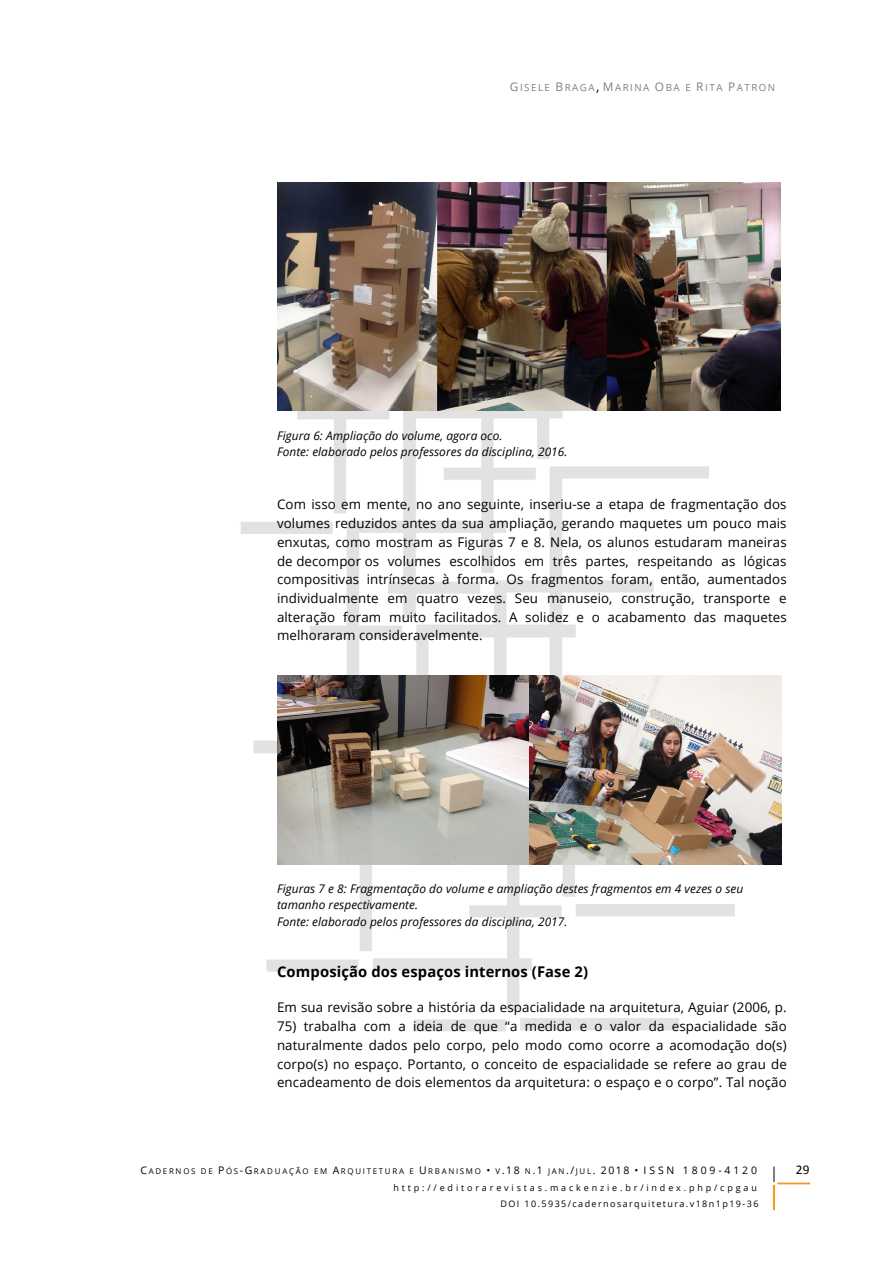
<style>
.page{position:relative;width:893px;height:1263px;background:#fff}
.page>*{position:absolute;margin:0;border:0;box-sizing:border-box;transform-origin:0 0}
.t1{font:700 14.7px "Open Sans";letter-spacing:.01em;color:#000}
.t2{font:13.35px/18.6px "Open Sans";letter-spacing:.01em;color:#000;text-align:justify}
.t3{font:13.35px "Calibri";color:#000}
.t4{font:italic 11.85px/16.2px "Open Sans";letter-spacing:.005em;color:#000}
.t5{font:9.75px "Open Sans";letter-spacing:.155em;color:#7f7f7f}
.t6{font:9px/16.5px "Open Sans";letter-spacing:.315em;color:#000;text-align:right}
.t7{font:7.95px "Open Sans";letter-spacing:.215em;color:#000}
.s1{font-size:11.85px}
.s2{font-family:"Calibri";font-size:13.35px;color:#000}
.s3{font-size:10.5px}
</style>
<div class="page">
<img style="left:773px;top:1166px;width:38px;height:44px">
<img style="left:240px;top:411px;width:533px;height:621px">
<img style="left:277px;top:182px;width:503px;height:229px">
<img style="left:277px;top:676px;width:504px;height:189px">
<p class="t5" style="left:510px;top:81px;width:267px"><span class="s1">G</span>ISELE <span class="s1">B</span>RAGA<span class="s2">,</span> <span class="s1">M</span>ARINA <span class="s1">O</span>BA E <span class="s1">R</span>ITA <span class="s1">P</span>ATRON</p>
<p class="t4" style="left:277px;top:427px;width:292px">Figura 6: Ampliação do volume, agora oco.<br>Fonte: elaborado pelos professores da disciplina, 2016.</p>
<p class="t2" style="left:277px;top:495px;width:511px">Com isso em mente, no ano seguinte, inseriu-se a etapa de fragmentação dos volumes reduzidos antes da sua ampliação, gerando maquetes um pouco mais enxutas, como mostram as Figuras 7 e 8. Nela, os alunos estudaram maneiras de decompor os volumes escolhidos em três partes, respeitando as lógicas compositivas intrínsecas à forma. Os fragmentos foram, então, aumentados individualmente em quatro vezes. Seu manuseio, construção, transporte e alteração foram muito facilitados. A solidez e o acabamento das maquetes melhoraram consideravelmente.</p>
<p class="t4" style="left:277px;top:880px;width:468px">Figuras 7 e 8: Fragmentação do volume e ampliação destes fragmentos em 4 vezes o seu tamanho respectivamente.<br>Fonte: elaborado pelos professores da disciplina, 2017.</p>
<p class="t1" style="left:277px;top:961px;width:313px">Composição dos espaços internos (Fase 2)</p>
<p class="t2" style="left:277px;top:998px;width:511px">Em sua revisão sobre a história da espacialidade na arquitetura, Aguiar (2006, p.</p>
<p class="t2" style="left:277px;top:1016px;width:511px">75) trabalha com a ideia de que “a medida e o valor da espacialidade são naturalmente dados pelo corpo, pelo modo como ocorre a acomodação do(s) corpo(s) no espaço. Portanto, o conceito de espacialidade se refere ao grau de encadeamento de dois elementos da arquitetura: o espaço e o corpo”. Tal noção</p>
<p class="t7" style="left:141px;top:1166px;width:618px"><span class="s3">C</span>ADERNOS DE <span class="s3">P</span>ÓS<span class="s3">-G</span>RADUAÇÃO EM <span class="s3">A</span>RQUITETURA E <span class="s3">U</span>RBANISMO <span class="s3">•</span> V<span class="s3">.18</span> N<span class="s3">.1</span> JAN<span class="s3">./</span>JUL<span class="s3">. 2018 • ISSN 1809-4120</span></p>
<p class="t6" style="left:393px;top:1179px;width:367px">http://editorarevistas.mackenzie.br/index.php/cpgau<br>DOI 10.5935/cadernosarquitetura.v18n1p19-36</p>
<p class="t3" style="left:796px;top:1161px;width:15px">29</p>
</div>
